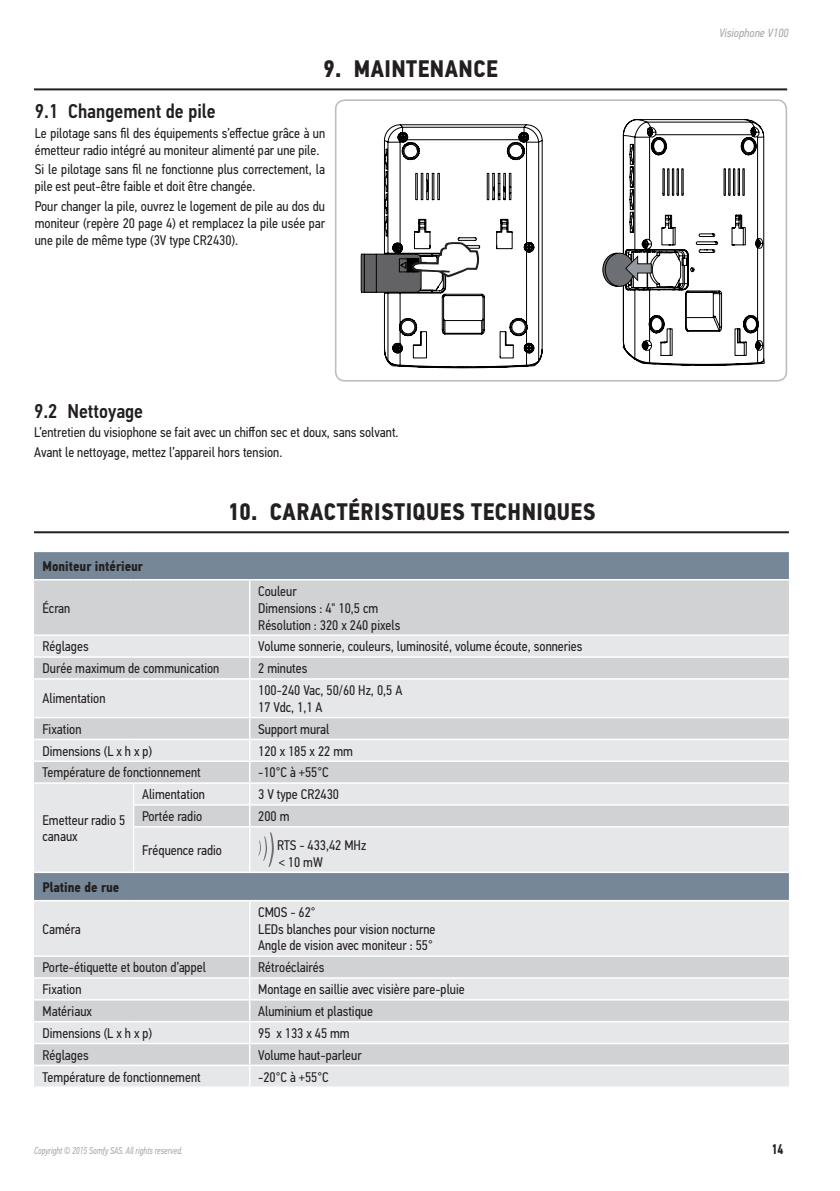
<style>
.page{position:relative;width:840px;height:1191px;background:#fff}
.page>*{position:absolute;margin:0;border:0;box-sizing:border-box;transform-origin:0 0}
.t1{font:700 24px "PF Din Text Cond Pro";letter-spacing:.02em;color:#231f20}
.t2{font:500 20px "PF Din Text Cond Pro";color:#231f20}
.t3{font:14px/16.8px "PF Din Text Cond Pro";color:#231f20}
.t4{font:700 14px "PF Din Text Cond Pro";color:#231f20}
.t5{font:700 14px "PF Din Text Cond Pro";color:#231f20;scale:.85 1}
.t6{font:italic 12px "PF Din Text Cond Pro";color:#a8a9ad}
.t7{font:italic 10px "PF Din Text Cond Pro";color:#a8a9ad;scale:.85 1}
</style>
<div class="page">
<svg style="left:361px;top:253px;width:15px;height:40px"></svg>
<svg style="left:376px;top:124px;width:166px;height:244px"></svg>
<div style="left:334px;top:99px;width:452px;height:282px;border:2px solid #bcbdc0;border-radius:9px"></div>
<hr style="left:34px;top:88px;width:752px;height:2px;background:#231f20">
<svg style="left:602px;top:119px;width:162px;height:247px"></svg>
<hr style="left:34px;top:531px;width:754px;height:2px;background:#231f20">
<div style="left:34px;top:552px;width:754px;height:27px;background:#768798"></div>
<div style="left:34px;top:580px;width:754px;height:54px;background:#d1d2d4"></div>
<svg style="left:34px;top:636px;width:754px;height:450px;background:#d8dadd"></svg>
<hr style="left:249px;top:580px;width:1px;height:54px;background:#fff">
<hr style="left:34px;top:656px;width:99px;height:2px;background:#fff">
<hr style="left:133px;top:656px;width:116px;height:2px;background:#fff">
<hr style="left:249px;top:656px;width:539px;height:2px;background:#fff">
<svg style="left:249px;top:636px;width:1px;height:42px"></svg>
<hr style="left:34px;top:678px;width:99px;height:1px;background:#fff">
<hr style="left:133px;top:678px;width:116px;height:1px;background:#fff">
<hr style="left:249px;top:678px;width:539px;height:1px;background:#fff">
<hr style="left:249px;top:679px;width:1px;height:38px;background:#fff">
<hr style="left:34px;top:717px;width:99px;height:1px;background:#fff">
<hr style="left:133px;top:717px;width:116px;height:1px;background:#fff">
<hr style="left:249px;top:717px;width:539px;height:1px;background:#fff">
<hr style="left:34px;top:738px;width:99px;height:2px;background:#fff">
<hr style="left:133px;top:738px;width:116px;height:2px;background:#fff">
<hr style="left:249px;top:738px;width:539px;height:2px;background:#fff">
<hr style="left:133px;top:804px;width:116px;height:1px;background:#fff">
<svg style="left:133px;top:784px;width:1px;height:42px"></svg>
<hr style="left:249px;top:804px;width:539px;height:1px;background:#fff">
<svg style="left:249px;top:718px;width:1px;height:108px"></svg>
<hr style="left:133px;top:826px;width:116px;height:1px;background:#fff">
<hr style="left:133px;top:827px;width:1px;height:44px;background:#fff">
<hr style="left:249px;top:826px;width:539px;height:1px;background:#fff">
<hr style="left:249px;top:827px;width:1px;height:44px;background:#fff">
<hr style="left:34px;top:871px;width:99px;height:2px;background:#fff">
<hr style="left:133px;top:871px;width:116px;height:2px;background:#fff">
<hr style="left:249px;top:871px;width:539px;height:2px;background:#fff">
<hr style="left:34px;top:900px;width:99px;height:1px;background:#fff">
<hr style="left:133px;top:900px;width:116px;height:1px;background:#fff">
<hr style="left:249px;top:900px;width:539px;height:1px;background:#fff">
<hr style="left:249px;top:901px;width:1px;height:54px;background:#fff">
<svg style="left:249px;top:957px;width:1px;height:129px"></svg>
<hr style="left:34px;top:760px;width:99px;height:2px;background:#fff">
<hr style="left:133px;top:760px;width:116px;height:2px;background:#fff">
<hr style="left:249px;top:760px;width:539px;height:2px;background:#fff">
<hr style="left:34px;top:1042px;width:99px;height:2px;background:#fff">
<hr style="left:133px;top:1042px;width:116px;height:2px;background:#fff">
<hr style="left:249px;top:1042px;width:539px;height:2px;background:#fff">
<hr style="left:34px;top:1064px;width:99px;height:2px;background:#fff">
<hr style="left:133px;top:1064px;width:116px;height:2px;background:#fff">
<hr style="left:249px;top:1064px;width:539px;height:2px;background:#fff">
<hr style="left:34px;top:782px;width:99px;height:2px;background:#fff">
<hr style="left:133px;top:782px;width:116px;height:2px;background:#fff">
<hr style="left:34px;top:955px;width:99px;height:2px;background:#fff">
<hr style="left:133px;top:955px;width:116px;height:2px;background:#fff">
<hr style="left:34px;top:977px;width:99px;height:1px;background:#fff">
<hr style="left:133px;top:977px;width:116px;height:1px;background:#fff">
<hr style="left:34px;top:999px;width:99px;height:1px;background:#fff">
<hr style="left:133px;top:999px;width:116px;height:1px;background:#fff">
<hr style="left:34px;top:1021px;width:99px;height:1px;background:#fff">
<hr style="left:133px;top:1021px;width:116px;height:1px;background:#fff">
<hr style="left:249px;top:782px;width:539px;height:2px;background:#fff">
<hr style="left:249px;top:955px;width:539px;height:2px;background:#fff">
<hr style="left:249px;top:977px;width:539px;height:1px;background:#fff">
<hr style="left:249px;top:999px;width:539px;height:1px;background:#fff">
<hr style="left:249px;top:1021px;width:539px;height:1px;background:#fff">
<svg style="left:258px;top:832px;width:16px;height:35px"></svg>
<h1 class="t1" style="left:323px;top:54px;width:176px">9. MAINTENANCE</h1>
<h2 class="t2" style="left:35px;top:99px;width:182px">9.1 Changement de pile</h2>
<p class="t3" style="left:35px;top:125px;width:292px">Le pilotage sans fil des équipements s’effectue grâce à un émetteur radio intégré au moniteur alimenté par une pile.</p>
<p class="t3" style="left:35px;top:161px;width:292px">Si le pilotage sans fil ne fonctionne plus correctement, la pile est peut-être faible et doit être changée.</p>
<p class="t3" style="left:35px;top:198px;width:292px;text-align:justify">Pour changer la pile, ouvrez le logement de pile au dos du moniteur (repère 20 page 4) et remplacez la pile usée par une pile de même type (3V type CR2430).</p>
<h2 class="t2" style="left:34px;top:399px;width:111px">9.2 Nettoyage</h2>
<p class="t3" style="left:34px;top:423px;width:366px;line-height:19.6px">L’entretien du visiophone se fait avec un chiffon sec et doux, sans solvant.<br>Avant le nettoyage, mettez l’appareil hors tension.</p>
<h1 class="t1" style="left:227px;top:497px;width:369px">10. CARACTÉRISTIQUES TECHNIQUES</h1>
<p class="t4" style="left:43px;top:557px;width:102px">Moniteur intérieur</p>
<p class="t3" style="left:43px;top:599px;width:29px">Écran</p>
<p class="t3" style="left:258px;top:583px;width:144px">Couleur<br>Dimensions : 4" 10,5 cm<br>Résolution : 320 x 240 pixels</p>
<p class="t3" style="left:43px;top:638px;width:48px">Réglages</p>
<p class="t3" style="left:258px;top:638px;width:326px">Volume sonnerie, couleurs, luminosité, volume écoute, sonneries</p>
<p class="t3" style="left:43px;top:660px;width:178px">Durée maximum de communication</p>
<p class="t3" style="left:258px;top:660px;width:51px">2 minutes</p>
<p class="t3" style="left:43px;top:690px;width:64px">Alimentation</p>
<p class="t3" style="left:258px;top:682px;width:145px">100-240 Vac, 50/60 Hz, 0,5 A<br>17 Vdc, 1,1 A</p>
<p class="t3" style="left:43px;top:720px;width:40px">Fixation</p>
<p class="t3" style="left:258px;top:720px;width:73px">Support mural</p>
<p class="t3" style="left:43px;top:742px;width:111px">Dimensions (L x h x p)</p>
<p class="t3" style="left:258px;top:742px;width:96px">120 x 185 x 22 mm</p>
<p class="t3" style="left:43px;top:764px;width:160px">Température de fonctionnement</p>
<p class="t3" style="left:258px;top:764px;width:72px">-10°C à +55°C</p>
<p class="t3" style="left:43px;top:811px;width:84px">Emetteur radio 5 canaux</p>
<p class="t3" style="left:142px;top:786px;width:64px">Alimentation</p>
<p class="t3" style="left:258px;top:786px;width:82px">3 V type CR2430</p>
<p class="t3" style="left:142px;top:808px;width:62px">Portée radio</p>
<p class="t3" style="left:258px;top:808px;width:33px">200 m</p>
<p class="t3" style="left:142px;top:841px;width:81px">Fréquence radio</p>
<p class="t3" style="left:277px;top:836px;width:91px">RTS - 433,42 MHz &lt; 10 mW</p>
<p class="t4" style="left:43px;top:878px;width:78px">Platine de rue</p>
<p class="t3" style="left:43px;top:920px;width:40px">Caméra</p>
<p class="t3" style="left:258px;top:903px;width:179px">CMOS - 62°<br>LEDs blanches pour vision nocturne<br>Angle de vision avec moniteur : 55°</p>
<p class="t3" style="left:43px;top:959px;width:165px">Porte-étiquette et bouton d’appel</p>
<p class="t3" style="left:258px;top:959px;width:68px">Rétroéclairés</p>
<p class="t3" style="left:43px;top:981px;width:40px">Fixation</p>
<p class="t3" style="left:258px;top:981px;width:208px">Montage en saillie avec visière pare-pluie</p>
<p class="t3" style="left:43px;top:1002px;width:51px">Matériaux</p>
<p class="t3" style="left:258px;top:1002px;width:116px">Aluminium et plastique</p>
<p class="t3" style="left:43px;top:1024px;width:111px">Dimensions (L x h x p)</p>
<p class="t3" style="left:258px;top:1024px;width:93px">95 x 133 x 45 mm</p>
<p class="t3" style="left:43px;top:1046px;width:48px">Réglages</p>
<p class="t3" style="left:258px;top:1046px;width:105px">Volume haut-parleur</p>
<p class="t3" style="left:43px;top:1068px;width:160px">Température de fonctionnement</p>
<p class="t3" style="left:258px;top:1068px;width:72px">-20°C à +55°C</p>
<p class="t6" style="left:718px;top:26px;width:71px">Visiophone V100</p>
<p class="t7" style="left:34px;top:1144px;width:176px">Copyright © 2015 Somfy SAS. All rights reserved.</p>
<p class="t5" style="left:771px;top:1140px;width:15px">14</p>
</div>
